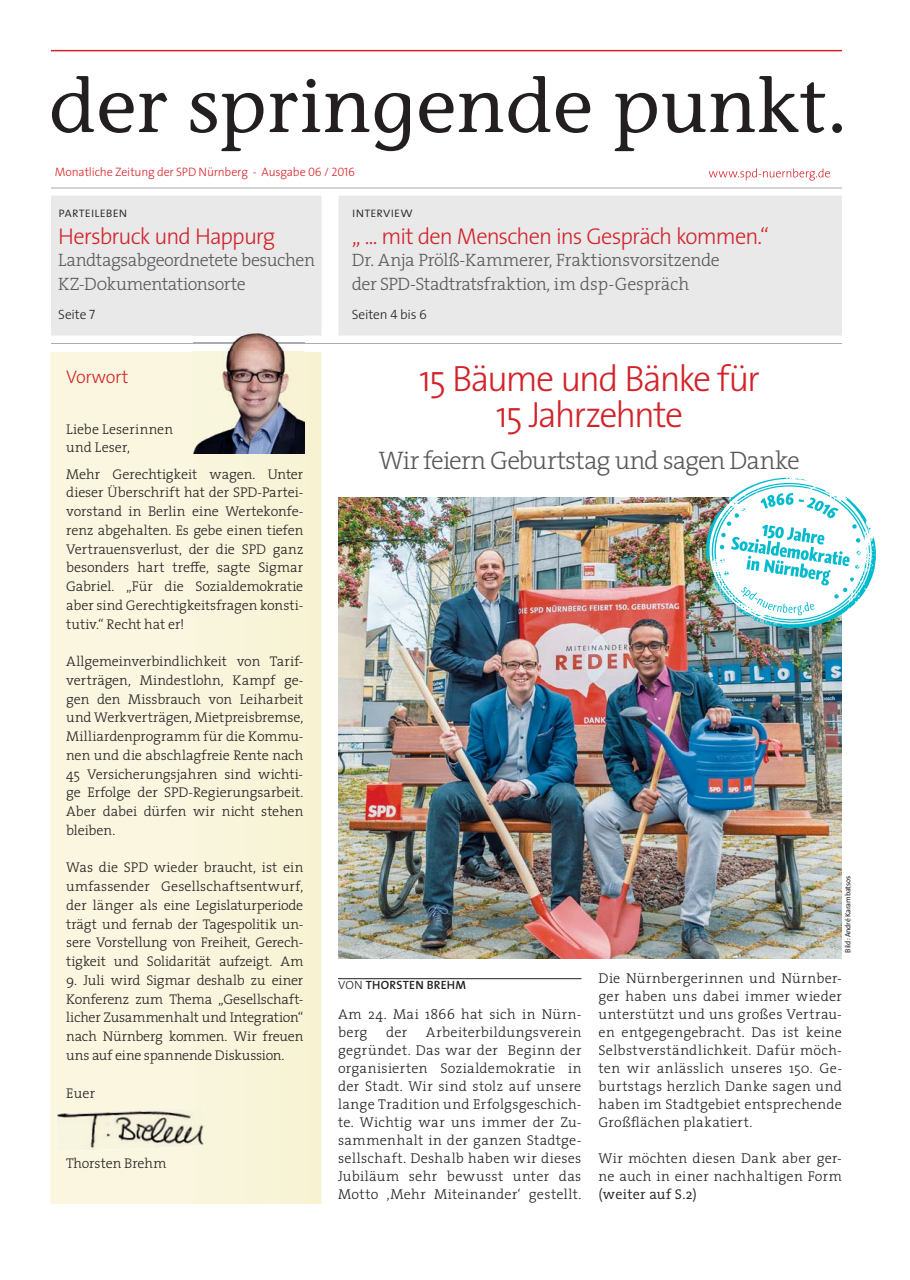
<style>
.page{position:relative;width:910px;height:1280px;background:#fff}
.page>*{position:absolute;margin:0;border:0;box-sizing:border-box;transform-origin:0 0}
.t1{font:300 36.75px/36px "The Sans";letter-spacing:-.06em;color:#d2232a;text-align:center}
.t2{font:300 25.5px "The Serif";letter-spacing:-.04em;color:#58595b}
.t3{font:300 22.95px "The Sans";letter-spacing:-.04em;color:#d2232a}
.t4{font:300 18.3px "The Sans";letter-spacing:-.025em;color:#d2232a}
.t5{font:300 18px/24px "The Serif";letter-spacing:-.025em;color:#58595b}
.t6{font:300 14.25px/18px "The Serif";letter-spacing:.02em;color:#231f20}
.t7{font:300 14.25px "The Serif";letter-spacing:.015em;color:#231f20}
.t8{font:300 14.1px/18.8px "The Serif";letter-spacing:-.005em;color:#231f20;text-align:justify}
.t9{font:14.1px "The Sans Light Caps";letter-spacing:-.02em;color:#231f20}
.t10{font:300 13.5px "The Sans";letter-spacing:-.015em;color:#231f20}
.t11{font:300 12.3px "The Sans";letter-spacing:-.01em;color:#d72229}
.t12{font:12px "The Sans Semi Bold Caps";letter-spacing:.015em;color:#231f20}
.t13{font:7.65px "The Sans";letter-spacing:-.015em;color:#231f20}
.s1{font-family:"The Sans Light Caps";font-weight:400}
.s2{font-family:"The Sans Light Caps"}
</style>
<div class="page">
<svg style="left:50px;top:352px;width:271px;height:852px;background:#f9f4dc"></svg>
<div style="left:51px;top:196px;width:791px;height:140px;background:#e9e9ea"></div>
<hr style="left:51px;top:343px;width:791px;height:1px;background:#a9acae">
<hr style="left:338px;top:978px;width:243px;height:1px;background:#231f20">
<hr style="left:51px;top:188px;width:791px;height:1px;background:#a9acae">
<svg style="left:52px;top:76px;width:115px;height:57px"></svg>
<svg style="left:191px;top:93px;width:72px;height:58px"></svg>
<svg style="left:270px;top:79px;width:140px;height:72px"></svg>
<svg style="left:419px;top:76px;width:171px;height:57px"></svg>
<svg style="left:615px;top:76px;width:210px;height:75px"></svg>
<div style="left:832px;top:123px;width:10px;height:10px;background:#231f20;border-radius:50%"></div>
<hr style="left:51px;top:50px;width:791px;height:1px;background:#d72229">
<img style="left:56px;top:1108px;width:149px;height:43px">
<img style="left:194px;top:327px;width:110px;height:126px">
<img style="left:194px;top:343px;width:110px;height:1px">
<svg style="left:709px;top:168px;width:121px;height:13px"></svg>
<img style="left:338px;top:497px;width:504px;height:462px">
<svg style="left:705px;top:477px;width:171px;height:151px"></svg>
<p class="t11" style="left:55px;top:168px;width:302px">Monatliche Zeitung der SPD Nürnberg - Ausgabe <span class="s1">06 / 2016</span></p>
<p class="t9" style="left:58px;top:207px;width:71px">parteileben</p>
<h3 class="t3" style="left:58px;top:227px;width:219px">Hersbruck und Happurg</h3>
<p class="t5" style="left:58px;top:250px;width:258px">Landtagsabgeordnetete besuchen<br>KZ-D0kumentationsorte</p>
<p class="t10" style="left:58px;top:309px;width:39px">Seite <span class="s1">7</span></p>
<p class="t4" style="left:66px;top:370px;width:64px">Vorwort</p>
<p class="t8" style="left:66px;top:421px;width:108px;line-height:18px">Liebe Leserinnen und Leser,</p>
<p class="t8" style="left:66px;top:465px;width:239px">Mehr Gerechtigkeit wagen. Unter dieser Überschrift hat der SPD-Partei&shy;vorstand in Berlin eine Wertekonfe&shy;renz abgehalten. Es gebe einen tiefen Vertrauensverlust, der die SPD ganz besonders hart treffe, sagte Sigmar Gabriel. „Für die Sozialdemokratie aber sind Gerechtigkeitsfragen konsti&shy;tutiv.“ Recht hat er!</p>
<p class="t8" style="left:66px;top:653px;width:239px">Allgemeinverbindlichkeit von Tarif&shy;verträgen, Mindestlohn, Kampf ge&shy;gen den Missbrauch von Leiharbeit und Werkverträgen, Mietpreisbremse, Milliardenprogramm für die Kommu&shy;nen und die abschlagfreie Rente nach 45 Versicherungsjahren sind wichti&shy;ge Erfolge der SPD-Regierungsarbeit.<br>Aber dabei dürfen wir nicht stehen bleiben.</p>
<p class="t8" style="left:66px;top:859px;width:239px">Was die SPD wieder braucht, ist ein umfassender Gesellschaftsentwurf, der länger als eine Legislaturperiode trägt und fernab der Tagespolitik un&shy;sere Vorstellung von Freiheit, Gerech&shy;tigkeit und Solidarität aufzeigt. Am</p>
<p class="t8" style="left:66px;top:972px;width:239px">9. Juli wird Sigmar deshalb zu einer Konferenz zum Thema „Gesellschaft&shy;licher Zusammenhalt und Integration“ nach Nürnberg kommen. Wir freuen uns auf eine spannende Diskussion.</p>
<p class="t8" style="left:66px;top:1085px;width:30px">Euer</p>
<p class="t8" style="left:66px;top:1155px;width:102px">Thorsten Brehm</p>
<p class="t9" style="left:352px;top:207px;width:62px">interview</p>
<h3 class="t3" style="left:352px;top:227px;width:419px">„ ... mit den Menschen ins Gespräch kommen.“</h3>
<p class="t5" style="left:352px;top:250px;width:370px">Dr. Anja Prölß-Kammerer, Fraktionsvorsitzende der SPD-Stadtratsfraktion, im dsp-Gespräch</p>
<p class="t10" style="left:352px;top:309px;width:77px">Seiten <span class="s1">4</span> bis <span class="s1">6</span></p>
<h1 class="t1" style="left:419px;top:364px;width:342px">15 Bäume und Bänke für<br>15 Jahrzehnte</h1>
<h2 class="t2" style="left:379px;top:450px;width:423px">Wir feiern Geburtstag und sagen Danke</h2>
<p class="t13" style="left:845px;top:952px;width:78px;rotate:-90deg">Bild: André Karambatsos</p>
<p class="t12" style="left:338px;top:981px;width:129px"><span class="s2">VON</span> THORSTEN BREHM</p>
<p class="t6" style="left:338px;top:1006px;width:245px">Am 24. Mai 1866 hat sich in Nürn&shy;berg</p>
<p class="t6" style="left:338px;top:1024px;width:245px;text-align:justify;text-indent:88px">Arbeiterbildungsverein gegründet. Das war der Beginn der organisierten Sozialdemokratie in der Stadt. Wir sind stolz auf unsere lange Tradition und Erfolgsgeschich&shy;te. Wichtig war uns immer der Zu&shy;sammenhalt in der ganzen Stadtge&shy;sellschaft. Deshalb haben wir dieses Jubiläum sehr bewusst unter das Motto ‚Mehr Miteinander‘ gestellt.</p>
<p class="t6" style="left:386px;top:1024px;width:23px">der</p>
<p class="t6" style="left:598px;top:970px;width:245px;text-align:justify">Die Nürnbergerinnen und Nürnber&shy;ger haben uns dabei immer wieder unterstützt und uns großes Vertrau&shy;en entgegengebracht. Das ist keine Selbstverständlichkeit. Dafür möch&shy;ten wir anlässlich unseres 150. Ge&shy;burtstags herzlich Danke sagen und haben im Stadtgebiet entsprechende Großflächen plakatiert.</p>
<p class="t6" style="left:598px;top:1150px;width:245px">Wir möchten diesen Dank aber ger&shy;ne auch in einer nachhaltigen Form</p>
<p class="t7" style="left:598px;top:1188px;width:100px">(weiter auf S.2)</p>
</div>
